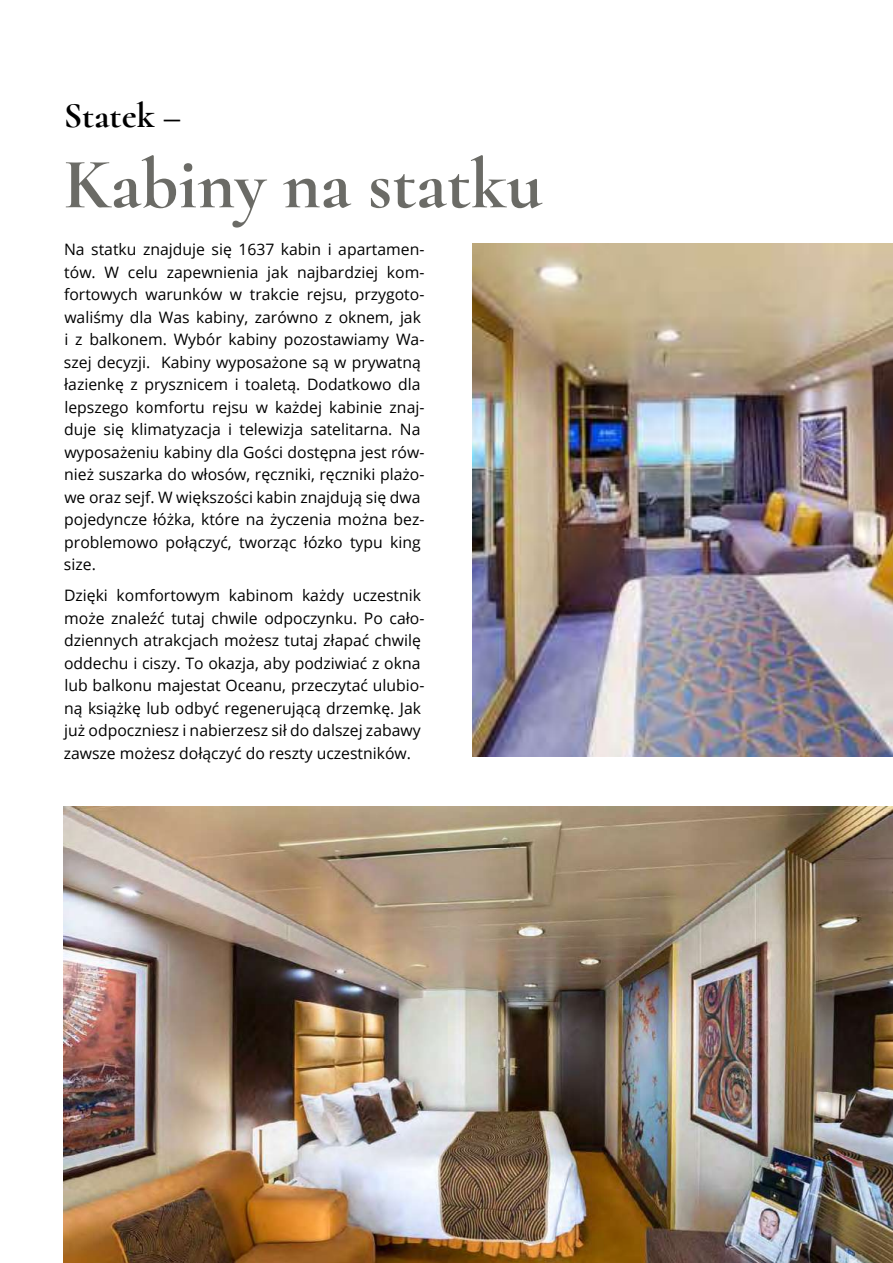
<style>
.page{position:relative;width:893px;height:1263px;background:#fff}
.page>*{position:absolute;margin:0;border:0;box-sizing:border-box;transform-origin:0 0}
.t1{font:700 72px "Cormorant";color:#6b6b66}
.t2{font:700 36px "Cormorant";color:#000}
.t3{font:15.75px/22.5px "Open Sans";color:#000}
</style>
<div class="page">
<img style="left:64px;top:807px;width:829px;height:456px">
<img style="left:472px;top:243px;width:421px;height:514px">
<h2 class="t2" style="left:64px;top:93px;width:119px">Statek –</h2>
<h1 class="t1" style="left:64px;top:140px;width:480px">Kabiny na statku</h1>
<p class="t3" style="left:64px;top:238px;width:362px">Na statku znajduje się 1637 kabin i apartamen&shy;tów. W celu zapewnienia jak najbardziej kom&shy;fortowych warunków w trakcie rejsu, przygoto&shy;waliśmy dla Was kabiny, zarówno z oknem, jak i z balkonem. Wybór kabiny pozostawiamy Wa&shy;szej decyzji. Kabiny wyposażone są w prywatną łazienkę z prysznicem i toaletą. Dodatkowo dla lepszego komfortu rejsu w każdej kabinie znaj&shy;duje się klimatyzacja i telewizja satelitarna. Na wyposażeniu kabiny dla Gości dostępna jest rów&shy;nież suszarka do włosów, ręczniki, ręczniki plażo&shy;we oraz sejf. W większości kabin znajdują się dwa pojedyncze łóżka, które na życzenia można bez&shy;problemowo połączyć, tworząc łózko typu king size.</p>
<p class="t3" style="left:64px;top:584px;width:362px">Dzięki komfortowym kabinom każdy uczestnik może znaleźć tutaj chwile odpoczynku. Po cało&shy;dziennych atrakcjach możesz tutaj złapać chwilę oddechu i ciszy. To okazja, aby podziwiać z okna lub balkonu majestat Oceanu, przeczytać ulubio&shy;ną książkę lub odbyć regenerującą drzemkę. Jak już odpoczniesz i nabierzesz sił do dalszej zabawy zawsze możesz dołączyć do reszty uczestników.</p>
</div>
